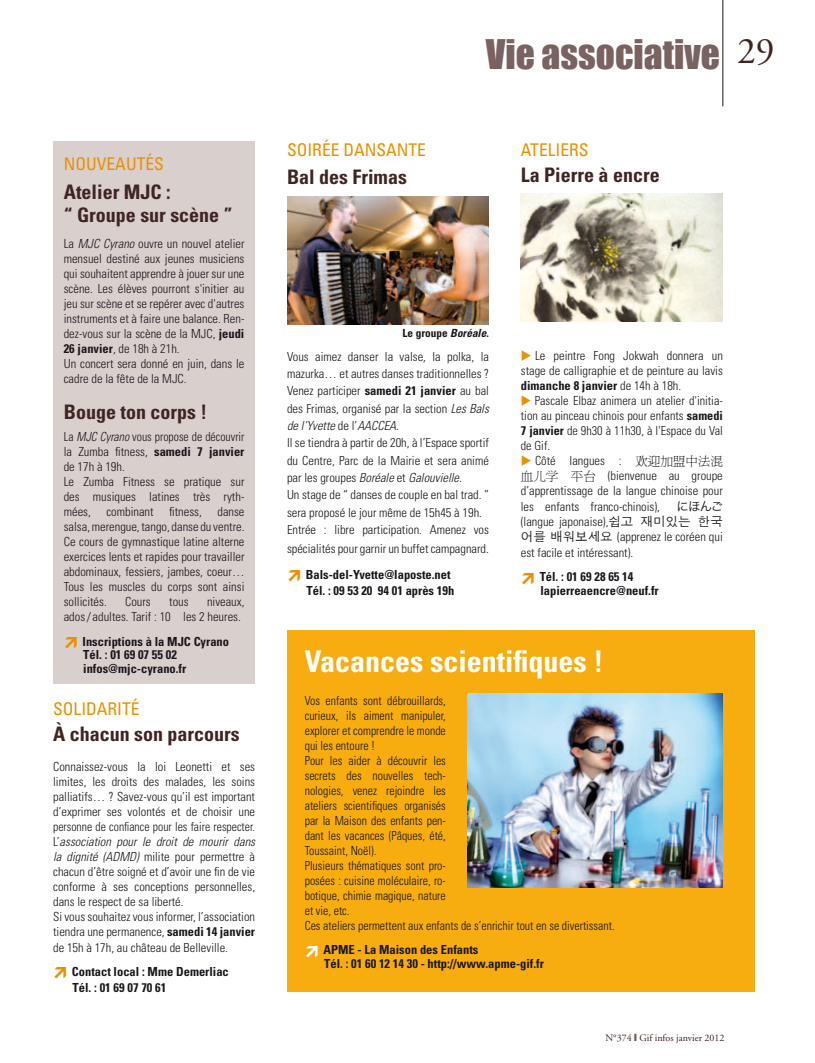
<style>
.page{position:relative;width:815px;height:1063px;background:#fff}
.page>*{position:absolute;margin:0;border:0;box-sizing:border-box;transform-origin:0 0}
.t1{font:37.5px "Impact";color:#796260}
.t2{font:700 condensed 30px "Univers LT";color:#fff}
.t3{font:700 condensed 20px/22.5px "Univers LT";color:#3f2521}
.t4{font:condensed 17.5px "Univers LT";color:#ea9000}
.t5{font:300 condensed 12.5px/15px "Univers LT";color:#1a171c}
.t6{font:300 condensed 12.5px/15px "Univers LT";color:#1a171c;scale:.95 1}
.t7{font:300 condensed 12.5px/15px "Univers LT";color:#1a171c;scale:.94 1}
.t8{font:700 condensed 12.5px/13.8px "Univers LT";color:#1a171c}
.t9{font:12.5px "Hira Kaku Pro N W3";color:#1a171c}
.t10{font:700 condensed 11.25px "Univers LT";color:#1a171c}
.t11{font:10px "Adobe Garamond LT";color:#3f2521}
.s1{font-style:italic}
.s2{font-weight:700}
.s3{color:#ea9000}
.s4{font-family:"Ming Li U";font-weight:400;font-stretch:normal}
.s5{font-family:"Apple Gothic";font-weight:400;font-stretch:normal}
.s6{font-family:"Monotype Sorts";color:#796260}
</style>
<div class="page">
<hr style="left:723px;top:0;width:1px;height:106px;background:#1a171c">
<img style="left:287px;top:196px;width:202px;height:129px">
<img style="left:521px;top:193px;width:202px;height:129px">
<div style="left:53px;top:142px;width:202px;height:542px;background:#d9cfcd"></div>
<div style="left:287px;top:631px;width:467px;height:361px;background:#f7ad0f"></div>
<img style="left:467px;top:693px;width:255px;height:195px">
<h3 class="t4" style="left:64px;top:153px;width:11px">NOUVEAUT</h3>
<h3 class="t4" style="left:145px;top:153px;width:20px">ÉS</h3>
<h3 class="t3" style="left:64px;top:181px;width:170px">Atelier MJC :<br>“ Groupe sur scène ”</h3>
<p class="t5" style="left:64px;top:236px;width:182px">La <span class="s1">MJC Cyrano</span> ouvre un nouvel atelier mensuel destiné aux jeunes musiciens qui souhaitent apprendre à jouer sur une scène. Les élèves pourront s'initier au jeu sur scène et se repérer avec d'autres instruments et à faire une balance. Ren&shy;dez-vous sur la scène de la MJC, <span class="s2">jeudi 26 janvier</span>, de 18h à 21h.<br>Un concert sera donné en juin, dans le cadre de la fête de la MJC.</p>
<h3 class="t3" style="left:64px;top:401px;width:145px">Bouge ton corps !</h3>
<p class="t7" style="left:64px;top:429px;width:194px">La <span class="s1">MJC Cyrano</span> vous propose de découvrir la Zumba fitness, <span class="s2">samedi 7 janvier </span>de 17h à 19h.<br>Le Zumba Fitness se pratique sur des musiques latines très ryth&shy;mées, combinant fitness, danse salsa, merengue, tango, danse du ventre.<br>Ce cours de gymnastique latine alterne exercices lents et rapides pour travailler abdominaux, fessiers, jambes, coeur…<br>Tous les muscles du corps sont ainsi sollicités.</p>
<p class="t5" style="left:125px;top:594px;width:27px">Cours</p>
<p class="t5" style="left:169px;top:594px;width:21px">tous</p>
<p class="t5" style="left:64px;top:594px;width:182px;text-align:right">niveaux,<br>ados/ adultes. Tarif : 10 les 2 heures.</p>
<p class="t8" style="left:83px;top:634px;width:148px">Inscriptions à la MJC Cyrano<br>Tél. : 01 69 07 55 02 infos@mjc-cyrano.fr</p>
<h3 class="t4" style="left:53px;top:698px;width:20px">SOLIDARIT</h3>
<h3 class="t4" style="left:131px;top:698px;width:10px">É</h3>
<h3 class="t3" style="left:53px;top:723px;width:188px">À chacun son parcours</h3>
<p class="t5" style="left:53px;top:759px;width:203px">Connaissez-vous la loi Leonetti et ses limites, les droits des malades, les soins palliatifs… ? Savez-vous qu’il est important d’exprimer ses volontés et de choisir une personne de confiance pour les faire respecter.<br>L’<span class="s1">association pour le droit de mourir dans la dignité (ADMD)</span> milite pour permettre à chacun d’être soigné et d’avoir une fin de vie conforme à ses conceptions personnelles, dans le respect de sa liberté.<br>Si vous souhaitez vous informer, l’association tiendra une permanence, <span class="s2">samedi 14 janvier</span></p>
<p class="t5" style="left:53px;top:940px;width:176px">de 15h à 17h, au château de Belleville.</p>
<p class="t8" style="left:72px;top:964px;width:158px;line-height:16px">Contact local : Mme Demerliac<br>Tél. : 01 69 07 70 61</p>
<h3 class="t4" style="left:287px;top:138px;width:131px">SOIRÉE DANSANTE</h3>
<h3 class="t3" style="left:287px;top:166px;width:121px">Bal des Frimas</h3>
<h1 class="t1" style="left:486px;top:31px;width:290px">Vie associative <sup>29</sup></h1>
<h3 class="t4" style="left:521px;top:138px;width:19px">ATELIERS</h3>
<h3 class="t3" style="left:521px;top:163px;width:140px">La Pierre à encre</h3>
<p class="t10" style="left:403px;top:326px;width:88px">Le groupe <span class="s1">Boréale</span>.</p>
<p class="t5" style="left:287px;top:348px;width:203px;line-height:17.2px">Vous aimez danser la valse, la polka, la mazurka… et autres danses traditionnelles ?<br>Venez participer <span class="s2">samedi 21 janvier</span> au bal des Frimas, organisé par la section <span class="s1">Les Bals de l’Yvette</span> de l’<span class="s1">AACCEA</span>.<br>Il se tiendra à partir de 20h, à l’Espace sportif du Centre, Parc de la Mairie et sera animé par les groupes <span class="s1">Boréale</span> et <span class="s1">Galouvielle</span>.<br>Un stage de “ danses de couple en bal trad. ” sera proposé le jour même de 15h45 à 19h.<br>Entrée : libre participation. Amenez vos</p>
<p class="t5" style="left:287px;top:541px;width:203px">spécialités pour garnir un buffet campagnard.</p>
<p class="t8" style="left:306px;top:567px;width:150px;line-height:16px">Bals-del-Yvette@laposte.net<br>Tél. : 09 53 20 94 01 après 19h</p>
<p class="t5" style="left:521px;top:348px;width:203px;text-align:justify"><span class="s3">◆</span> Le peintre Fong Jokwah donnera un stage de calligraphie et de peinture au lavis <span class="s2">dimanche 8 janvier</span> de 14h à 18h.</p>
<p class="t5" style="left:521px;top:393px;width:204px;text-align:justify"><span class="s3">◆</span> Pascale Elbaz animera un atelier d'initia&shy;tion au pinceau chinois pour enfants <span class="s2">samedi 7 janvier</span> de 9h30 à 11h30, à l'Espace du Val de Gif.</p>
<p class="t5" style="left:521px;top:453px;width:203px;text-align:justify"><span class="s3">◆</span> Côté langues : <span class="s4">欢迎加盟中法混血儿学汉平台</span> (bienvenue au groupe d’apprentissage de la langue chinoise pour les enfants franco-chinois),</p>
<p class="t9" style="left:676px;top:495px;width:48px">にほんご</p>
<p class="t5" style="left:521px;top:514px;width:203px">(langue japonaise),<span class="s5">쉽고 재미있는 한국 어를 배워보세요</span> (apprenez le coréen qui</p>
<p class="t5" style="left:521px;top:545px;width:114px">est facile et intéressant).</p>
<p class="t8" style="left:540px;top:570px;width:120px">Tél. : 01 69 28 65 14 lapierreaencre@neuf.fr</p>
<h2 class="t2" style="left:305px;top:643px;width:300px">Vacances scientifiques !</h2>
<p class="t6" style="left:305px;top:693px;width:328px">Vos enfants sont débrouillards,<br>curieux, ils aiment manipuler,<br>explorer et comprendre le monde<br>qui les entoure !<br>Pour les aider à découvrir les<br>secrets des nouvelles tech-<br>nologies, venez rejoindre les<br>ateliers scientifiques organisés<br>par la Maison des enfants pen-<br>dant les vacances (Pâques, été,<br>Toussaint, Noël).<br>Plusieurs thématiques sont pro-<br>posées : cuisine moléculaire, ro-<br>botique, chimie magique, nature<br>et vie, etc.<br>Ces ateliers permettent aux enfants de s’enrichir tout en se divertissant.</p>
<p class="t8" style="left:324px;top:943px;width:222px">APME - La Maison des Enfants<br>Tél. : 01 60 12 14 30 - http://www.apme-gif.fr</p>
<p class="t11" style="left:605px;top:1032px;width:121px">N°374 <span class="s6">y</span> Gif infos janvier 2012</p>
</div>
